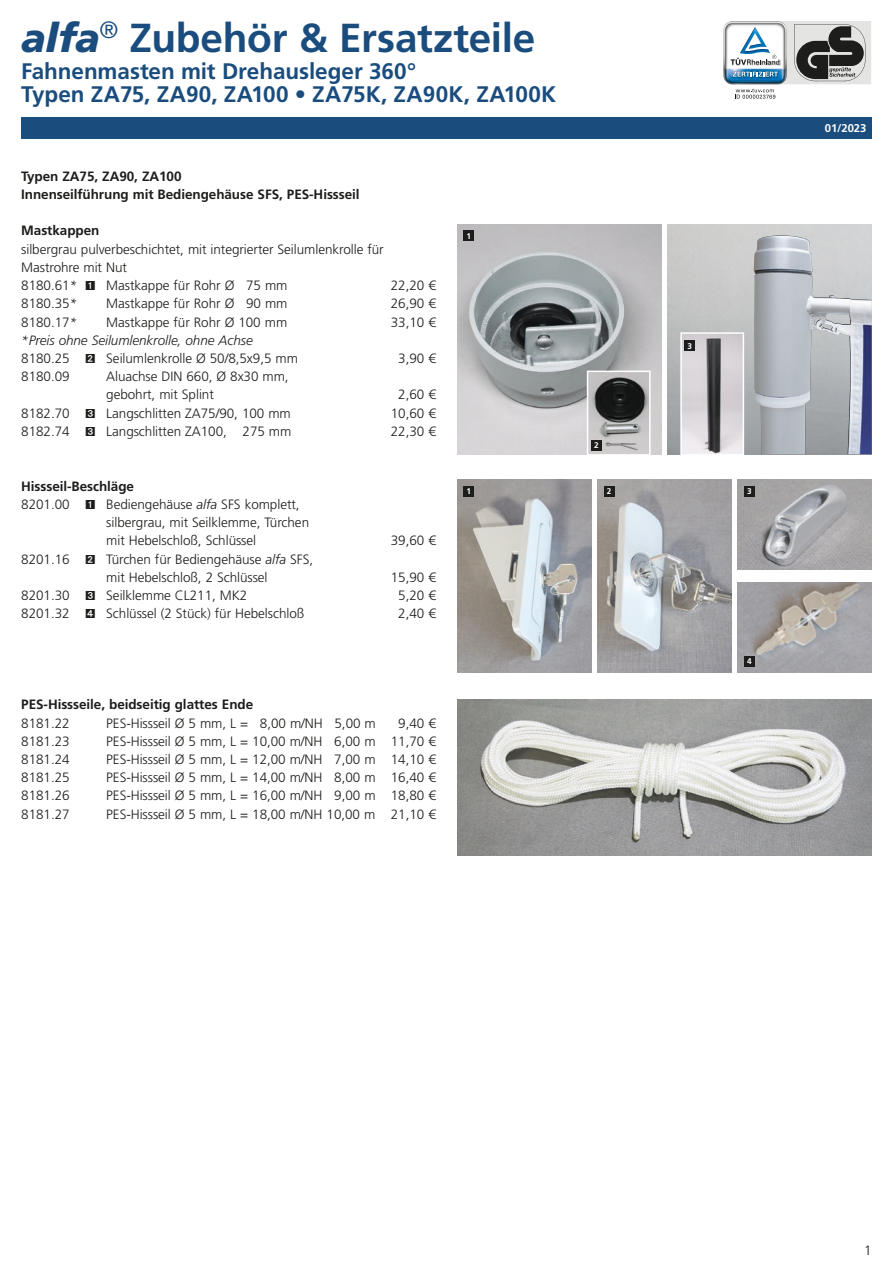
<style>
.page{position:relative;width:893px;height:1263px;background:#fff}
.page>*{position:absolute;margin:0;border:0;box-sizing:border-box;transform-origin:0 0}
.t1{font:700 40.5px "Frutiger LT Pro";letter-spacing:-.01em;color:#1a4c7e}
.t2{font:700 22.5px "Frutiger LT Pro";color:#1a4c7e}
.t3{font:300 13.5px/18.1px "Frutiger LT Pro";letter-spacing:-.005em;color:#1d1d1b}
.t4{font:700 13.5px "Frutiger LT Pro";letter-spacing:-.005em;color:#1d1d1b}
.t5{font:italic 300 13.5px "Frutiger LT Pro";letter-spacing:-.005em;color:#1d1d1b}
.t6{font:700 11.25px "Frutiger LT Pro";letter-spacing:-.005em;color:#fff}
.t7{font:700 8.25px "Frutiger LT Pro";color:#fff}
.s1{font-weight:900;font-style:italic}
.s2{font-style:italic}
</style>
<div class="page">
<img style="left:668px;top:225px;width:204px;height:229px">
<img style="left:754px;top:235px;width:118px;height:219px">
<img style="left:683px;top:335px;width:58px;height:118px">
<div style="left:680px;top:332px;width:64px;height:124px;border:2px solid #fff"></div>
<img style="left:457px;top:479px;width:134px;height:194px">
<img style="left:597px;top:479px;width:134px;height:194px">
<img style="left:738px;top:582px;width:134px;height:91px">
<img style="left:738px;top:479px;width:134px;height:91px">
<img style="left:457px;top:225px;width:204px;height:229px">
<img style="left:457px;top:700px;width:415px;height:155px">
<div style="left:463px;top:486px;width:11px;height:10px;background:#1d1d1b"></div>
<div style="left:604px;top:486px;width:10px;height:10px;background:#1d1d1b"></div>
<div style="left:744px;top:656px;width:11px;height:10px;background:#1d1d1b"></div>
<div style="left:744px;top:486px;width:11px;height:10px;background:#1d1d1b"></div>
<div style="left:463px;top:231px;width:11px;height:10px;background:#1d1d1b"></div>
<img style="left:590px;top:374px;width:58px;height:79px">
<div style="left:587px;top:371px;width:64px;height:85px;border:2px solid #fff"></div>
<div style="left:591px;top:440px;width:11px;height:10px;background:#1d1d1b"></div>
<div style="left:685px;top:340px;width:10px;height:11px;background:#1d1d1b"></div>
<svg style="left:723px;top:21px;width:148px;height:78px"></svg>
<div style="left:21px;top:117px;width:851px;height:21px;background:#1a4c7e"></div>
<p class="t1" style="left:21px;top:13px;width:515px"><span class="s1">alfa</span><sup>®</sup> Zubehör &amp; Ersatzteile</p>
<p class="t2" style="left:21px;top:58px;width:396px">Fahnenmasten mit Drehausleger 360°</p>
<p class="t2" style="left:21px;top:81px;width:536px">Typen ZA75, ZA90, ZA100 • ZA75K, ZA90K, ZA100K</p>
<p class="t4" style="left:21px;top:168px;width:162px">Typen ZA75, ZA90, ZA100</p>
<p class="t4" style="left:21px;top:186px;width:340px">Innenseilführung mit Bediengehäuse SFS, PES-Hissseil</p>
<p class="t4" style="left:21px;top:223px;width:80px">Mastkappen</p>
<p class="t3" style="left:21px;top:240px;width:364px">silbergrau pulverbeschichtet, mit integrierter Seilumlenkrolle für<br>Mastrohre mit Nut</p>
<p class="t3" style="left:21px;top:276px;width:57px">8180.61<span class="s2">*</span></p>
<p class="t3" style="left:106px;top:276px;width:183px">Mastkappe für Rohr Ø 75 mm</p>
<p class="t3" style="left:391px;top:276px;width:47px">22,20 €</p>
<p class="t3" style="left:21px;top:295px;width:57px">8180.35<span class="s2">*</span></p>
<p class="t3" style="left:106px;top:295px;width:183px">Mastkappe für Rohr Ø 90 mm</p>
<p class="t3" style="left:391px;top:295px;width:47px">26,90 €</p>
<p class="t3" style="left:21px;top:313px;width:57px">8180.17<span class="s2">*</span></p>
<p class="t3" style="left:106px;top:313px;width:182px">Mastkappe für Rohr Ø 100 mm</p>
<p class="t3" style="left:391px;top:313px;width:47px">33,10 €</p>
<p class="t5" style="left:21px;top:332px;width:233px">*Preis ohne Seilumlenkrolle, ohne Achse</p>
<p class="t3" style="left:21px;top:349px;width:50px">8180.25</p>
<p class="t3" style="left:106px;top:349px;width:193px">Seilumlenkrolle Ø 50/8,5x9,5 mm</p>
<p class="t3" style="left:398px;top:349px;width:39px">3,90 €</p>
<p class="t3" style="left:21px;top:368px;width:50px">8180.09</p>
<p class="t3" style="left:106px;top:368px;width:184px">Aluachse DIN 660, Ø 8x30 mm,</p>
<p class="t3" style="left:106px;top:386px;width:109px">gebohrt, mit Splint</p>
<p class="t3" style="left:398px;top:386px;width:39px">2,60 €</p>
<p class="t3" style="left:21px;top:404px;width:50px">8182.70</p>
<p class="t3" style="left:106px;top:404px;width:186px">Langschlitten ZA75/90, 100 mm</p>
<p class="t3" style="left:391px;top:404px;width:47px">10,60 €</p>
<p class="t3" style="left:21px;top:422px;width:50px">8182.74</p>
<p class="t3" style="left:106px;top:422px;width:187px">Langschlitten ZA100, 275 mm</p>
<p class="t3" style="left:391px;top:422px;width:47px">22,30 €</p>
<p class="t4" style="left:21px;top:478px;width:114px">Hissseil-Beschläge</p>
<p class="t3" style="left:21px;top:495px;width:50px">8201.00</p>
<p class="t3" style="left:106px;top:495px;width:195px">Bediengehäuse <span class="s2">alfa</span> SFS komplett,</p>
<p class="t3" style="left:106px;top:513px;width:204px">silbergrau, mit Seilklemme, Türchen</p>
<p class="t3" style="left:106px;top:532px;width:151px">mit Hebelschloß, Schlüssel</p>
<p class="t3" style="left:391px;top:532px;width:47px">39,60 €</p>
<p class="t3" style="left:21px;top:550px;width:50px">8201.16</p>
<p class="t3" style="left:106px;top:550px;width:209px">Türchen für Bediengehäuse <span class="s2">alfa</span> SFS,</p>
<p class="t3" style="left:106px;top:568px;width:163px">mit Hebelschloß, 2 Schlüssel</p>
<p class="t3" style="left:391px;top:568px;width:47px">15,90 €</p>
<p class="t3" style="left:21px;top:586px;width:50px">8201.30</p>
<p class="t3" style="left:106px;top:586px;width:143px">Seilklemme CL211, MK2</p>
<p class="t3" style="left:398px;top:586px;width:39px">5,20 €</p>
<p class="t3" style="left:21px;top:604px;width:50px">8201.32</p>
<p class="t3" style="left:106px;top:604px;width:200px">Schlüssel (2 Stück) für Hebelschloß</p>
<p class="t3" style="left:398px;top:604px;width:39px">2,40 €</p>
<p class="t7" style="left:466px;top:231px;width:6px">1</p>
<p class="t7" style="left:594px;top:440px;width:6px">2</p>
<p class="t7" style="left:466px;top:486px;width:6px">1</p>
<p class="t7" style="left:607px;top:486px;width:6px">2</p>
<p class="t4" style="left:21px;top:697px;width:233px">PES-Hissseile, beidseitig glattes Ende</p>
<p class="t3" style="left:21px;top:714px;width:50px">8181.22</p>
<p class="t3" style="left:106px;top:714px;width:271px">PES-Hissseil Ø 5 mm, L = 8,00 m/NH 5,00 m</p>
<p class="t3" style="left:398px;top:714px;width:39px">9,40 €</p>
<p class="t3" style="left:21px;top:732px;width:50px">8181.23</p>
<p class="t3" style="left:106px;top:732px;width:331px">PES-Hissseil Ø 5 mm, L = 10,00 m/NH 6,00 m 11,70 €</p>
<p class="t3" style="left:21px;top:750px;width:50px">8181.24</p>
<p class="t3" style="left:106px;top:750px;width:331px">PES-Hissseil Ø 5 mm, L = 12,00 m/NH 7,00 m 14,10 €</p>
<p class="t3" style="left:21px;top:768px;width:50px">8181.25</p>
<p class="t3" style="left:106px;top:768px;width:331px">PES-Hissseil Ø 5 mm, L = 14,00 m/NH 8,00 m 16,40 €</p>
<p class="t3" style="left:21px;top:787px;width:50px">8181.26</p>
<p class="t3" style="left:106px;top:787px;width:331px">PES-Hissseil Ø 5 mm, L = 16,00 m/NH 9,00 m 18,80 €</p>
<p class="t3" style="left:21px;top:805px;width:50px">8181.27</p>
<p class="t3" style="left:106px;top:805px;width:331px">PES-Hissseil Ø 5 mm, L = 18,00 m/NH 10,00 m 21,10 €</p>
<p class="t6" style="left:825px;top:121px;width:43px">01/2023</p>
<p class="t7" style="left:688px;top:341px;width:6px">3</p>
<p class="t7" style="left:747px;top:486px;width:6px">3</p>
<p class="t7" style="left:747px;top:656px;width:6px">4</p>
<p class="t3" style="left:864px;top:1241px;width:9px">1</p>
</div>
